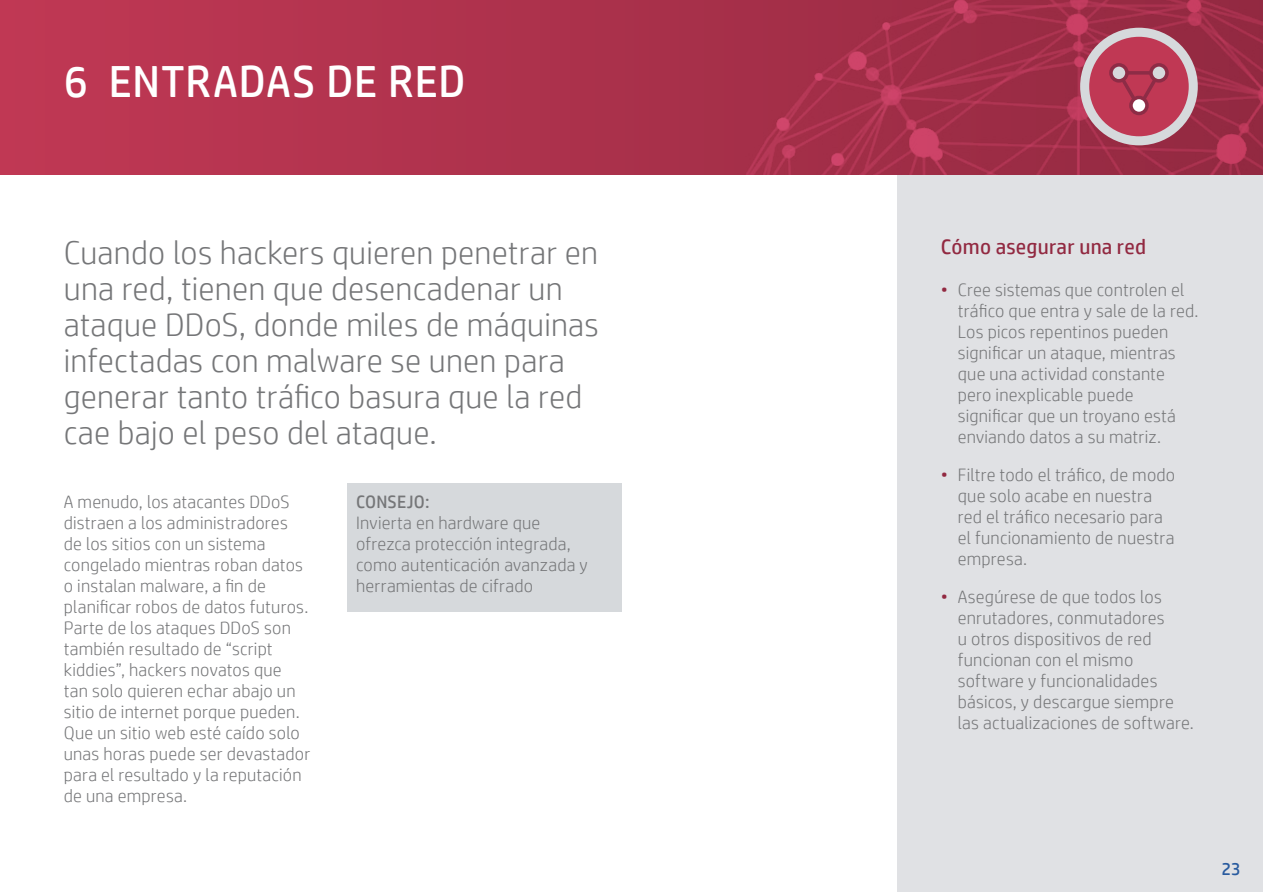
<style>
.page{position:relative;width:1263px;height:893px;background:#fff}
.page>*{position:absolute;margin:0;border:0;box-sizing:border-box;transform-origin:0 0}
.t1{font:45px "HP Simplified";letter-spacing:.02em;color:#fff}
.t2{font:300 33px/36px "HP Simplified";letter-spacing:.01em;color:#757678}
.t3{font:21px "HP Simplified";letter-spacing:.01em;color:#922941}
.t4{font:300 18px/21px "HP Simplified";letter-spacing:.01em;color:#757678}
.t5{font:18px "HP Simplified";letter-spacing:.01em;color:#757678}
.t6{font:18px "HP Simplified";color:#295b9f}
.s1{color:#922941}
</style>
<div class="page">
<div style="left:897px;top:172px;width:366px;height:720px;background:#e0e1e4"></div>
<div style="left:0;top:0;width:1263px;height:175px;background:#b4344f"></div>
<img style="left:685px;top:0;width:578px;height:174px">
<div style="left:348px;top:483px;width:274px;height:129px;background:#d6d9dc"></div>
<div style="left:1080px;top:28px;width:118px;height:117px;background:#d6d9dc;border-radius:50%"></div>
<div style="left:1089px;top:37px;width:100px;height:99px;background:#c03854;border-radius:50%"></div>
<svg style="left:1122px;top:71px;width:34px;height:38px"></svg>
<div style="left:1131px;top:97px;width:16px;height:16px;background:#fff;border-radius:50%"></div>
<div style="left:1129px;top:96px;width:20px;height:19px;border:4px solid #8d2c46;border-radius:50%"></div>
<div style="left:1151px;top:65px;width:16px;height:16px;background:#d6d9dc;border-radius:50%"></div>
<div style="left:1149px;top:63px;width:20px;height:20px;border:4px solid #8d2c46;border-radius:50%"></div>
<div style="left:1111px;top:65px;width:16px;height:16px;background:#d6d9dc;border-radius:50%"></div>
<div style="left:1109px;top:63px;width:20px;height:20px;border:4px solid #8d2c46;border-radius:50%"></div>
<h1 class="t1" style="left:64px;top:51px;width:403px">6 ENTRADAS DE RED</h1>
<h2 class="t2" style="left:64px;top:234px;width:536px">Cuando los hackers quieren penetrar en una red, tienen que desencadenar un ataque DDoS, donde miles de máquinas infectadas con malware se unen para generar tanto tráfico basura que la red cae bajo el peso del ataque.</h2>
<p class="t3" style="left:941px;top:233px;width:207px">Cómo asegurar una red</p>
<p class="t4" style="left:958px;top:279px;width:242px;text-indent:-17px"><span class="s1">•</span> Cree sistemas que controlen el tráfico que entra y sale de la red.<br>Los picos repentinos pueden significar un ataque, mientras que una actividad constante pero inexplicable puede significar que un troyano está enviando datos a su matriz.</p>
<p class="t4" style="left:958px;top:464px;width:219px;text-indent:-17px"><span class="s1">•</span> Filtre todo el tráfico, de modo que solo acabe en nuestra red el tráfico necesario para el funcionamiento de nuestra empresa.</p>
<p class="t4" style="left:958px;top:586px;width:238px;text-indent:-17px"><span class="s1">•</span> Asegúrese de que todos los enrutadores, conmutadores<br>u otros dispositivos de red funcionan con el mismo software y funcionalidades básicos, y descargue siempre las actualizaciones de software.</p>
<p class="t4" style="left:64px;top:491px;width:248px">A menudo, los atacantes DDoS distraen a los administradores de los sitios con un sistema congelado mientras roban datos o instalan malware, a fin de planificar robos de datos futuros.<br>Parte de los ataques DDoS son también resultado de “script kiddies”, hackers novatos que tan solo quieren echar abajo un sitio de internet porque pueden.<br>Que un sitio web esté caído solo unas horas puede ser devastador para el resultado y la reputación de una empresa.</p>
<p class="t5" style="left:356px;top:490px;width:75px">CONSEJO:</p>
<p class="t4" style="left:356px;top:512px;width:233px">Invierta en hardware que ofrezca protección integrada, como autenticación avanzada y herramientas de cifrado</p>
<p class="t6" style="left:1221px;top:857px;width:21px">23</p>
</div>
